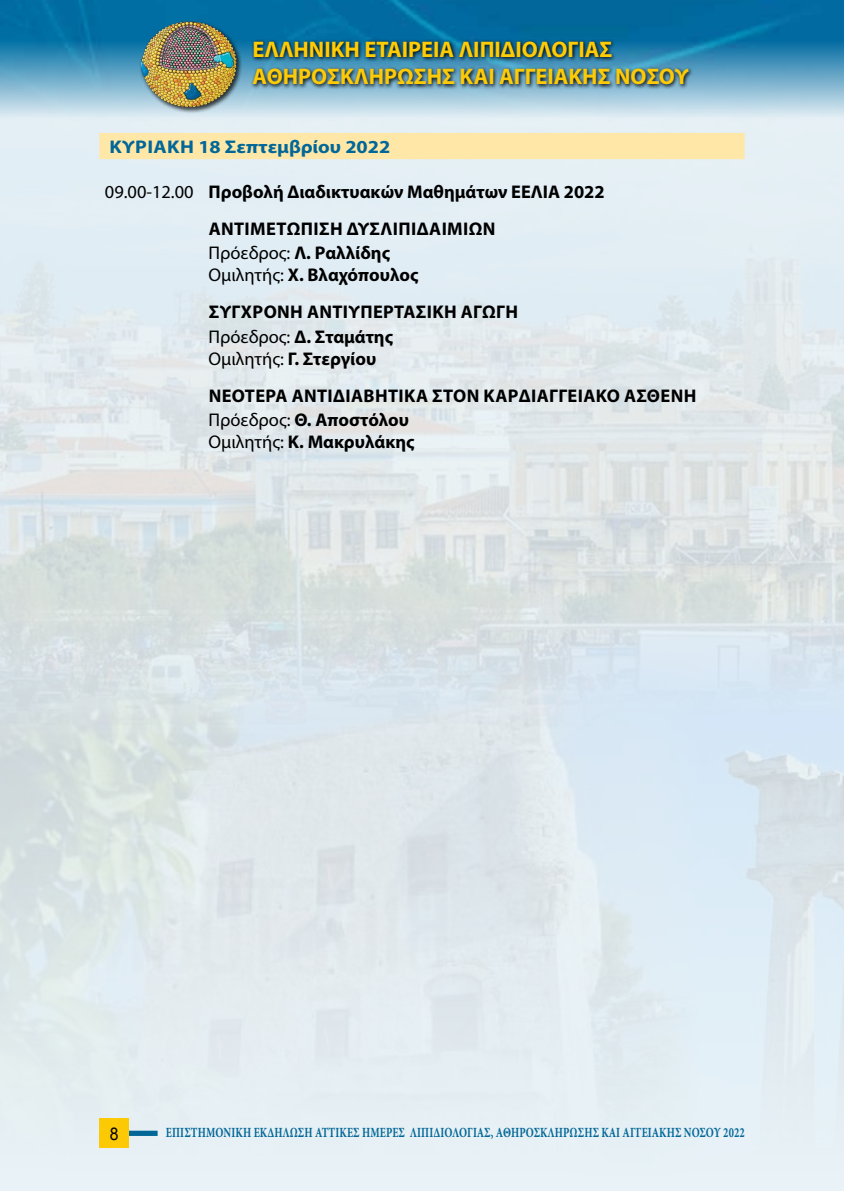
<style>
.page{position:relative;width:844px;height:1191px;background:#fff}
.page>*{position:absolute;margin:0;border:0;box-sizing:border-box;transform-origin:0 0}
.t1{font:700 22.57px/27.1px "Myriad Pro";color:#ffcb05}
.t2{font:700 18.38px/36.9px "Myriad Pro";color:#000}
.t3{font:700 18.38px "Myriad Pro";color:#006798;scale:1.1 1}
.t4{font:17.5px "Arial";color:#000;scale:.9 1}
.t5{font:700 14px "Minion Pro";letter-spacing:.01em;color:#006798;scale:.75 1}
.s1{font-weight:400}
</style>
<div class="page">
<img style="left:0;top:0;width:843px;height:64px">
<div style="left:140px;top:20px;width:103px;height:94px;background:#000;opacity:.75"></div>
<img style="left:143px;top:22px;width:43px;height:33px">
<svg style="left:250px;top:38px;width:443px;height:26px;background:#186082"></svg>
<img style="left:0;top:64px;width:843px;height:563px">
<img style="left:550px;top:589px;width:293px;height:602px">
<img style="left:0;top:627px;width:698px;height:564px">
<div style="left:99px;top:133px;width:645px;height:26px;background:#ffe7a7"></div>
<p class="t1" style="left:252px;top:35px;width:437px">ΕΛΛΗΝΙΚΗ ΕΤΑΙΡΕΙΑ ΛΙΠΙΔΙΟΛΟΓΙΑΣ<br>ΑΘΗΡΟΣΚΛΗΡΩΣΗΣ ΚΑΙ ΑΓΓΕΙΑΚΗΣ ΝΟΣΟΥ</p>
<p class="t3" style="left:109px;top:135px;width:257px">ΚΥΡΙΑΚΗ 18 Σεπτεμβρίου 2022</p>
<p class="t2" style="left:209px;top:172px;width:397px;text-indent:-104px"><span class="s1">09.00-12.00</span> Προβολή Διαδικτυακών Μαθημάτων ΕΕΛΙΑ 2022<br>Αντιμετώπιση</p>
<p class="t2" style="left:208px;top:215px;width:183px;line-height:24.5px;text-indent:138px">δυσλιπιδαιμιών<br><span class="s1">Πρόεδρος:</span> Λ. Ραλλίδης</p>
<p class="t2" style="left:208px;top:256px;width:211px"><span class="s1">Ομιλητής:</span> Χ. Βλαχόπουλος<br>Σύγχρονη</p>
<p class="t2" style="left:307px;top:293px;width:12px">αντιυπερτασική</p>
<p class="t2" style="left:461px;top:293px;width:13px">αγωγή</p>
<p class="t2" style="left:208px;top:325px;width:186px;line-height:22.1px"><span class="s1">Πρόεδρος:</span> Δ. Σταμάτης<br><span class="s1">Ομιλητής:</span> Γ. Στεργίου</p>
<p class="t2" style="left:209px;top:376px;width:25px">Νεότερα</p>
<p class="t2" style="left:291px;top:376px;width:12px">αντιδιαβητικά</p>
<p class="t2" style="left:432px;top:376px;width:13px">στον</p>
<p class="t2" style="left:483px;top:376px;width:12px">καρδιαγγειακό</p>
<p class="t2" style="left:624px;top:376px;width:13px">ασθενή</p>
<p class="t2" style="left:208px;top:408px;width:207px;line-height:22.1px"><span class="s1">Πρόεδρος:</span> Θ. Αποστόλου<br><span class="s1">Ομιλητής:</span> Κ. Μακρυλάκης</p>
<p class="t4" style="left:110px;top:1122px;width:11px">8</p>
<p class="t5" style="left:166px;top:1122px;width:217px">Επιστημονική Εκδήλωση ΑΤΤΙΚ</p>
<p class="t5" style="left:347px;top:1122px;width:531px">ΕΣ ΗΜΕΡΕΣ Λιπιδιολογίας, Αθηροσκλήρωσης και Αγγειακής Νόσου 2022</p>
</div>
